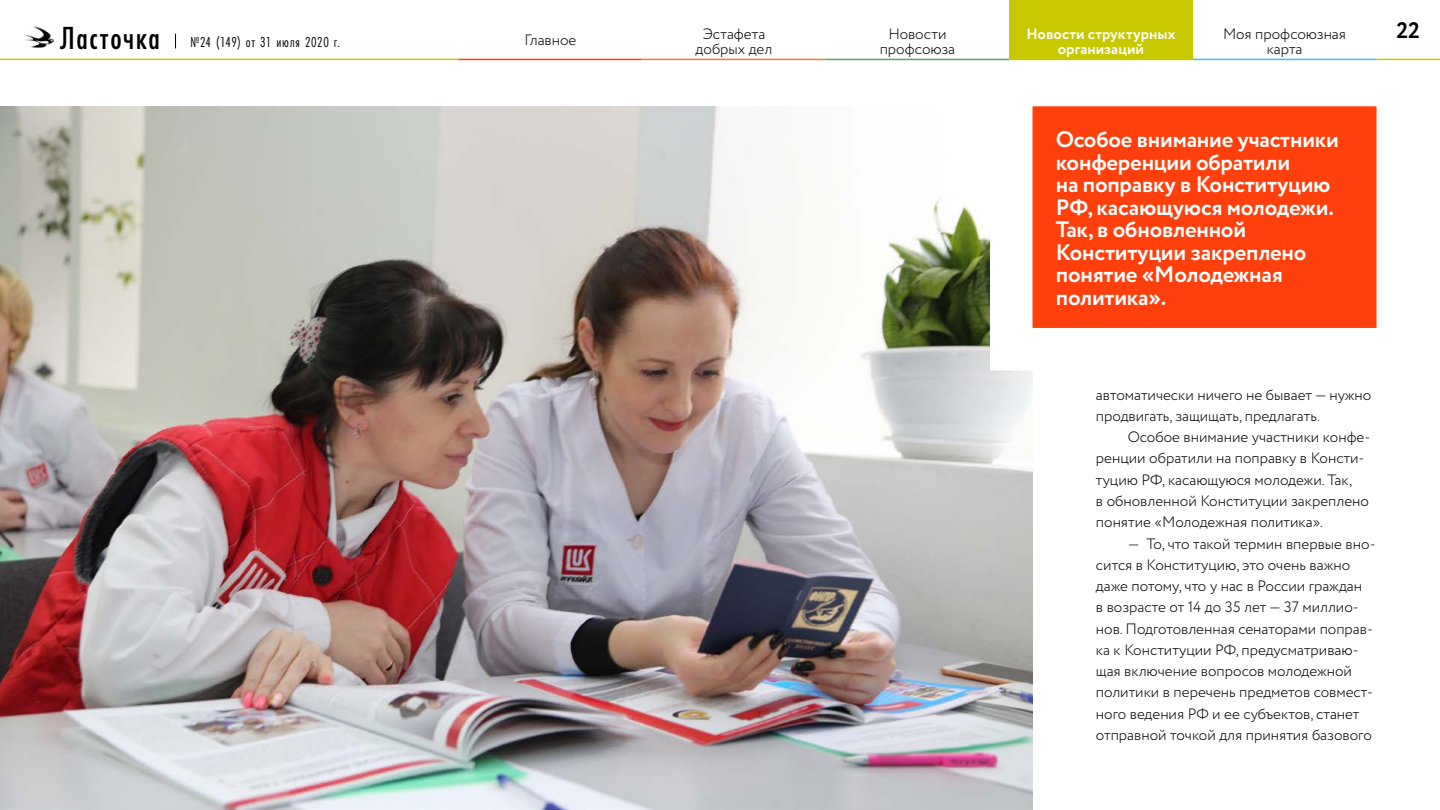
<style>
.page{position:relative;width:1440px;height:810px;background:#fff}
.page>*{position:absolute;margin:0;border:0;box-sizing:border-box;transform-origin:0 0}
.t1{font:700 22.5px/22.5px "Circe";letter-spacing:-.01em;color:#fff}
.t2{font:700 22.5px "Circe";color:#000}
._0_1_First{font:300 15px/21.2px "Circe";color:#000}
.t3{font:15px "Futura PT Cond";letter-spacing:.04em;color:#000}
.t4{font:700 15px/15px "Circe";color:#fff;text-align:center}
.s1{font-weight:500;font-size:33.22px}
</style>
<div class="page">
<svg style="left:175px;top:34px;width:1px;height:14px"></svg>
<img style="left:25px;top:26px;width:29px;height:22px">
<hr style="left:1193px;top:59px;width:184px;height:1px;background:#37c3f5">
<hr style="left:642px;top:59px;width:184px;height:1px;background:#ff7828">
<hr style="left:826px;top:59px;width:183px;height:1px;background:#4baa64">
<hr style="left:1377px;top:59px;width:63px;height:1px;background:#c8c800">
<hr style="left:0;top:59px;width:459px;height:1px;background:#c8c800">
<div style="left:1009px;top:0;width:184px;height:60px;background:#c8c800"></div>
<hr style="left:459px;top:59px;width:183px;height:1px;background:#ff400d">
<img style="left:0;top:106px;width:1032px;height:704px">
<div style="left:1011px;top:85px;width:387px;height:264px;background:#ff400d"></div>
<div style="left:990px;top:64px;width:429px;height:306px;border:43px solid #fff"></div>
<p class="t3" style="left:60px;top:33px;width:281px"><span class="s1">Ласточка</span> №24 (149) от 31 июля 2020 г.</p>
<p class="_0_1_First" style="left:1223px;top:23px;width:124px">Моя профсоюзная</p>
<h1 class="t2" style="left:1397px;top:15px;width:25px">22</h1>
<p class="_0_1_First" style="left:1267px;top:38px;width:37px">карта</p>
<p class="_0_1_First" style="left:696px;top:27px;width:78px;line-height:15px;text-align:center">Эстафета добрых дел</p>
<p class="_0_1_First" style="left:880px;top:27px;width:77px;line-height:15px;text-align:center">Новости профсоюза</p>
<p class="t4" style="left:1026px;top:27px;width:151px">Новости структурных организаций</p>
<p class="_0_1_First" style="left:524px;top:29px;width:54px">Главное</p>
<p class="t1" style="left:1056px;top:129px;width:285px">Особое внимание участники конференции обратили<br>на поправку в Конституцию<br>РФ, касающуюся молодежи.<br>Так, в обновленной<br>Конституции закреплено понятие «Молодежная политика».</p>
<p class="_0_1_First" style="left:1096px;top:384px;width:277px">автоматически ничего не бывает — нужно продвигать, защищать, предлагать.</p>
<p class="_0_1_First" style="left:1096px;top:427px;width:276px;text-indent:32px">Особое внимание участники конфе&shy;ренции обратили на поправку в Консти&shy;туцию РФ, касающуюся молодежи. Так,<br>в обновленной Конституции закреплено понятие «Молодежная политика».</p>
<p class="_0_1_First" style="left:1096px;top:533px;width:281px;text-indent:32px">— То, что такой термин впервые вно&shy;сится в Конституцию, это очень важно даже потому, что у нас в России граждан<br>в возрасте от 14 до 35 лет — 37 миллио&shy;нов. Подготовленная сенаторами поправ&shy;ка к Конституции РФ, предусматриваю&shy;щая включение вопросов молодежной политики в перечень предметов совмест&shy;ного ведения РФ и ее субъектов, станет отправной точкой для принятия базового</p>
</div>
